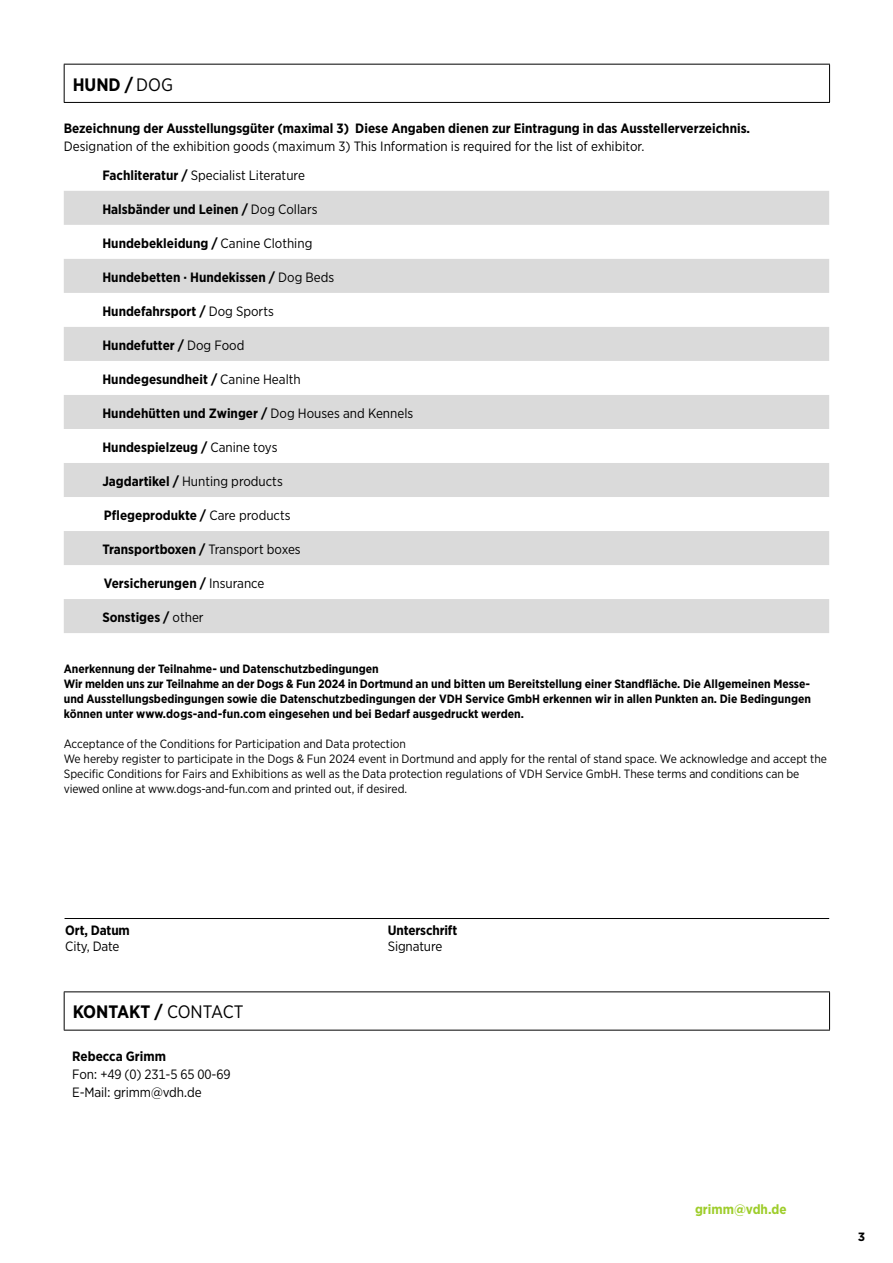
<style>
.page{position:relative;width:893px;height:1263px;background:#fff}
.page>*{position:absolute;margin:0;border:0;box-sizing:border-box;transform-origin:0 0}
.t1{font:700 18px "Gotham Narrow";color:#000}
.t2{font:700 13.5px "Gotham Narrow";color:#000}
.t3{font:13.5px/28.8px "Gotham Narrow";color:#000}
.t4{font:700 13.5px "Gotham Narrow";color:#9ecd2b}
.t5{font:12px/15px "Gotham Narrow";color:#000}
.t6{font:700 12px/15px "Gotham Narrow";color:#000}
.t7{font:700 12px "Gotham";color:#000}
.s1{font-weight:400}
.s2{font-weight:700}
</style>
<div class="page">
<hr style="left:64px;top:64px;width:766px;height:1px;background:#000">
<hr style="left:64px;top:65px;width:1px;height:37px;background:#000">
<hr style="left:829px;top:65px;width:1px;height:37px;background:#000">
<hr style="left:64px;top:102px;width:766px;height:1px;background:#000">
<svg style="left:64px;top:191px;width:765px;height:442px;fill:#dadada"></svg>
<hr style="left:65px;top:918px;width:764px;height:1px;background:#000">
<hr style="left:64px;top:991px;width:766px;height:1px;background:#000">
<hr style="left:64px;top:992px;width:1px;height:38px;background:#000">
<hr style="left:829px;top:992px;width:1px;height:38px;background:#000">
<hr style="left:64px;top:1030px;width:766px;height:1px;background:#000">
<h1 class="t1" style="left:73px;top:73px;width:102px">HUND / <span class="s1">DOG</span></h1>
<p class="t2" style="left:64px;top:119px;width:688px">Bezeichnung der Ausstellungsgüter (maximal 3) Diese Angaben dienen zur Eintragung in das Ausstellerverzeichnis.</p>
<p class="t3" style="left:102px;top:131px;width:543px;text-indent:-39px">Designation of the exhibition goods (maximum 3) This Information is required for the list of exhibitor.<br><span class="s2">Fachliteratur /</span> Specialist Literature</p>
<p class="t2" style="left:102px;top:200px;width:217px">Halsbänder und Leinen / <span class="s1">Dog Collars</span></p>
<p class="t2" style="left:102px;top:234px;width:212px">Hundebekleidung / <span class="s1">Canine Clothing</span></p>
<p class="t2" style="left:102px;top:268px;width:233px">Hundebetten · Hundekissen / <span class="s1">Dog Beds</span></p>
<p class="t2" style="left:102px;top:302px;width:173px">Hundefahrsport / <span class="s1">Dog Sports</span></p>
<p class="t2" style="left:102px;top:336px;width:144px">Hundefutter / <span class="s1">Dog Food</span></p>
<p class="t2" style="left:102px;top:370px;width:200px">Hundegesundheit / <span class="s1">Canine Health</span></p>
<p class="t2" style="left:102px;top:404px;width:312px">Hundehütten und Zwinger / <span class="s1">Dog Houses and Kennels</span></p>
<p class="t2" style="left:102px;top:438px;width:177px">Hundespielzeug / <span class="s1">Canine toys</span></p>
<p class="t3" style="left:102px;top:466px;width:182px"><span class="s2">Jagdartikel /</span> Hunting products</p>
<p class="t2" style="left:104px;top:507px;width:188px">Pflegeprodukte / <span class="s1">Care products</span></p>
<p class="t2" style="left:102px;top:540px;width:200px">Transportboxen / <span class="s1">Transport boxes</span></p>
<p class="t2" style="left:104px;top:575px;width:162px">Versicherungen / <span class="s1">Insurance</span></p>
<p class="t2" style="left:102px;top:608px;width:103px">Sonstiges / <span class="s1">other</span></p>
<p class="t6" style="left:64px;top:661px;width:749px">Anerkennung der Teilnahme- und Datenschutzbedingungen<br>Wir melden uns zur Teilnahme an der Dogs &amp; Fun 2024 in Dortmund an und bitten um Bereitstellung einer Standfläche. Die Allgemeinen Messe&shy;und Ausstellungsbedingungen sowie die Datenschutzbedingungen der VDH Service GmbH erkennen wir in allen Punkten an. Die Bedingungen können unter www.dogs-and-fun.com eingesehen und bei Bedarf ausgedruckt werden.</p>
<p class="t5" style="left:64px;top:736px;width:765px">Acceptance of the Conditions for Participation and Data protection<br>We hereby register to participate in the Dogs &amp; Fun 2024 event in Dortmund and apply for the rental of stand space. We acknowledge and accept the Specific Conditions for Fairs and Exhibitions as well as the Data protection regulations of VDH Service GmbH. These terms and conditions can be viewed online at www.dogs-and-fun.com and printed out, if desired.</p>
<p class="t2" style="left:65px;top:922px;width:66px">Ort, Datum</p>
<p class="t2" style="left:388px;top:922px;width:71px">Unterschrift</p>
<p class="t3" style="left:65px;top:932px;width:56px">City, Date</p>
<p class="t3" style="left:388px;top:932px;width:56px">Signature</p>
<h1 class="t1" style="left:73px;top:1000px;width:172px">KONTAKT / <span class="s1">CONTACT</span></h1>
<p class="t2" style="left:72px;top:1047px;width:95px">Rebecca Grimm</p>
<p class="t3" style="left:72px;top:1064px;width:160px;line-height:18px">Fon: +49 (0) 231-5 65 00-69<br>E-Mail: grimm@vdh.de</p>
<p class="t4" style="left:695px;top:1200px;width:93px">grimm@vdh.de</p>
<p class="t7" style="left:858px;top:1229px;width:9px">3</p>
</div>
